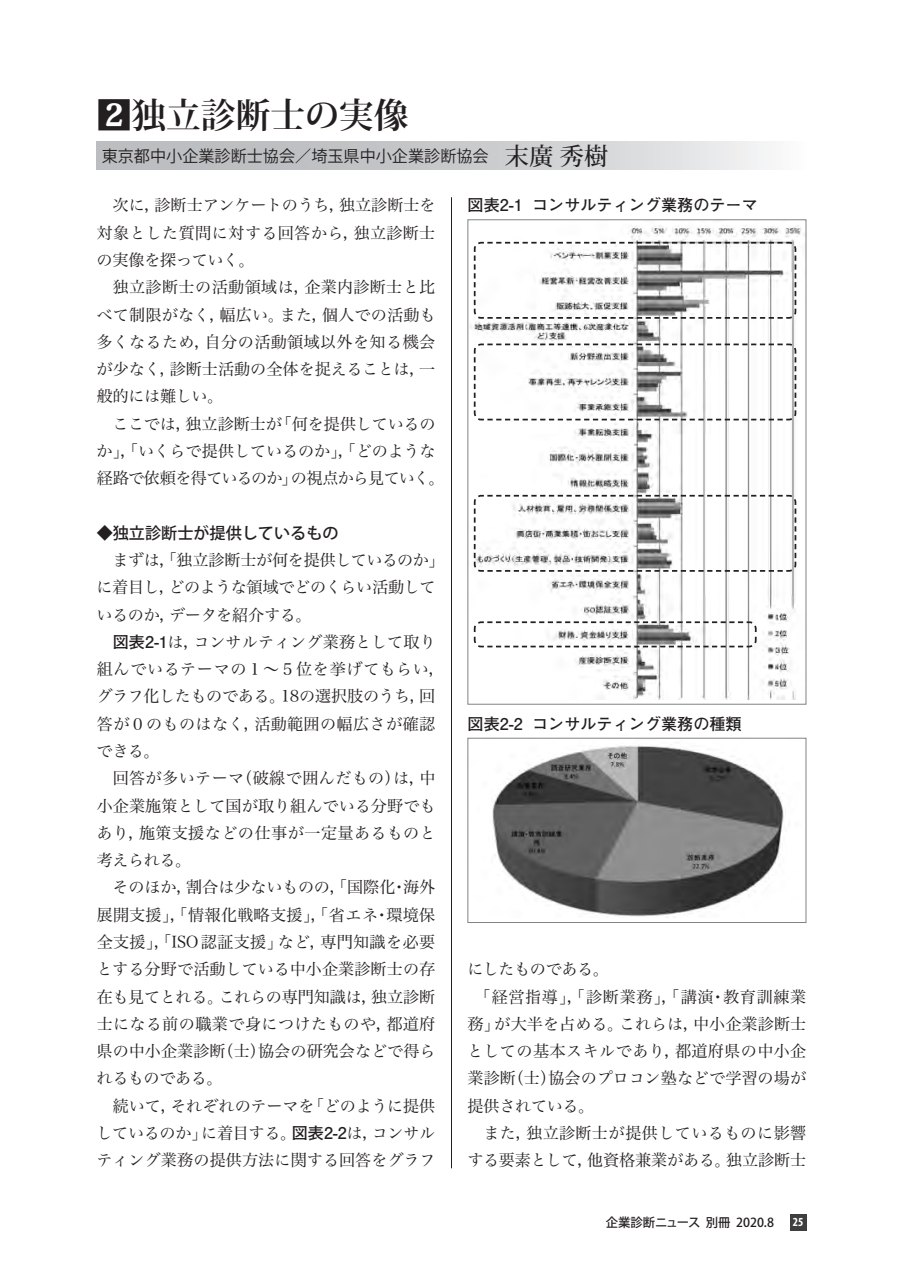
<style>
.page{position:relative;width:903px;height:1275px;background:#fff}
.page>*{position:absolute;margin:0;border:0;box-sizing:border-box;transform-origin:0 0}
.t1{font:700 34.65px "Koz Min Pro";color:#231f20}
.t2{font:16.1px/27.3px "Hira Min Pro W3";color:#231f20;text-align:justify}
.t3{font:16.1px/27.3px "Hira Min Pro W3";letter-spacing:-.025em;color:#231f20}
.t4{font:16.1px "Hira Min Pro W3";letter-spacing:.02em;color:#231f20}
.t5{font:700 16.1px "Futo Go B101 Pro";color:#231f20}
.t6{font:16.1px "Koz Go Pro";color:#231f20}
.t7{font:16.1px "Hira Min Pro W3";letter-spacing:.035em;color:#231f20}
.t8{font:500 16.1px "Koz Go Pro";color:#231f20}
.t9{font:16.1px "Hira Min Pro W3";letter-spacing:-.03em;color:#231f20}
.t10{font:16.1px "Hira Min Pro W3";letter-spacing:-.02em;color:#231f20}
.t11{font:500 12.42px "Koz Go Pro";color:#231f20}
.t12{font:700 condensed 12.42px "Myriad Pro";color:#fff}
.s1{font-family:"Koz Min Pro";font-weight:500;font-size:24.15px}
.s2{font-family:"Futo Go B101 Pro";font-weight:700}
</style>
<div class="page">
<div style="left:790px;top:1214px;width:16px;height:16px;background:#3e3e3f"></div>
<hr style="left:451px;top:197px;width:1px;height:971px;background:#231f20">
<div style="left:97px;top:141px;width:709px;height:29px;background:linear-gradient(to right,#b1b2b5,#ededee)"></div>
<img style="left:470px;top:225px;width:331px;height:474px">
<svg style="left:473px;top:241px;width:324px;height:79px"></svg>
<svg style="left:473px;top:343px;width:324px;height:78px"></svg>
<svg style="left:473px;top:494px;width:324px;height:79px"></svg>
<svg style="left:473px;top:620px;width:284px;height:28px"></svg>
<img style="left:492px;top:745px;width:294px;height:173px">
<div style="left:468px;top:738px;width:338px;height:185px;border:1px solid #808285"></div>
<h1 class="t1" style="left:97px;top:90px;width:313px">2独立診断士の実像</h1>
<p class="t6" style="left:102px;top:145px;width:508px">東京都中小企業診断士協会／埼玉県中小企業診断協会 <span class="s1">末廣 秀樹</span></p>
<p class="t5" style="left:468px;top:192px;width:292px">図表2-1 コンサルティング業務のテーマ</p>
<p class="t2" style="left:97px;top:190px;width:340px;text-indent:16px">次に，診断士アンケートのうち，独立診断士を対象とした質問に対する回答から，独立診断士の実像を探っていく。</p>
<p class="t2" style="left:97px;top:272px;width:340px;text-indent:16px">独立診断士の活動領域は，企業内診断士と比べて制限がなく，幅広い。また，個人での活動も多くなるため，自分の活動領域以外を知る機会が少なく，診断士活動の全体を捉えることは，一般的には難しい。</p>
<p class="t2" style="left:97px;top:408px;width:349px;text-align:center">ここでは，独立診断士が「何を提供しているの<br>か」，「いくらで提供しているのか」，「どのような経路で依頼を得ているのか」の視点から見ていく。</p>
<p class="t8" style="left:97px;top:523px;width:243px">◆独立診断士が提供しているもの</p>
<p class="t3" style="left:96px;top:545px;width:350px;text-indent:16px">まずは，「独立診断士が何を提供しているのか」に着目し，どのような領域でどのくらい活動しているのか，データを紹介する。</p>
<p class="t2" style="left:96px;top:627px;width:350px;text-align:left;text-indent:16px"><span class="s2">図表2-1</span>は，コンサルティング業務として取り組んでいるテーマの１～５位を挙げてもらい，グラフ化したものである。18の選択肢のうち，回答が０のものはなく，活動範囲の幅広さが確認できる。</p>
<p class="t2" style="left:97px;top:763px;width:341px;text-indent:16px">回答が多いテーマ（破線で囲んだもの）は，中小企業施策として国が取り組んでいる分野でもあり，施策支援などの仕事が一定量あるものと考えられる。</p>
<p class="t2" style="left:96px;top:872px;width:341px;text-indent:16px">そのほか，割合は少ないものの，「国際化・海外展開支援」，「情報化戦略支援」，「省エネ・環境保全支援」，「ISO認証支援」など，専門知識を必要とする分野で活動している中小企業診断士の存在も見てとれる。これらの専門知識は，独立診断士になる前の職業で身につけたものや，都道府県の中小企業診断（士）協会の研究会などで得られるものである。</p>
<p class="t2" style="left:96px;top:1090px;width:341px;text-indent:16px">続いて，それぞれのテーマを「どのように提供しているのか」に着目する。<span class="s2">図表2-2</span>は，コンサルティング業務の提供方法に関する回答をグラフ</p>
<p class="t5" style="left:468px;top:711px;width:276px">図表2-2 コンサルティング業務の種類</p>
<p class="t9" style="left:467px;top:955px;width:143px">にしたものである。</p>
<p class="t7" style="left:474px;top:983px;width:333px">「経営指導」，「診断業務」，「講演・教育訓練業</p>
<p class="t2" style="left:468px;top:1009px;width:340px">務」が大半を占める。これらは，中小企業診断士</p>
<p class="t4" style="left:467px;top:1037px;width:340px">としての基本スキルであり，都道府県の中小企</p>
<p class="t2" style="left:467px;top:1063px;width:340px">業診断（士）協会のプロコン塾などで学習の場が</p>
<p class="t10" style="left:467px;top:1092px;width:128px">提供されている。</p>
<p class="t4" style="left:483px;top:1119px;width:324px">また，独立診断士が提供しているものに影響</p>
<p class="t2" style="left:467px;top:1145px;width:340px">する要素として，他資格兼業がある。独立診断士</p>
<p class="t11" style="left:606px;top:1214px;width:170px">企業診断ニュース 別冊 2020.8</p>
<p class="t12" style="left:793px;top:1214px;width:12px">25</p>
</div>
